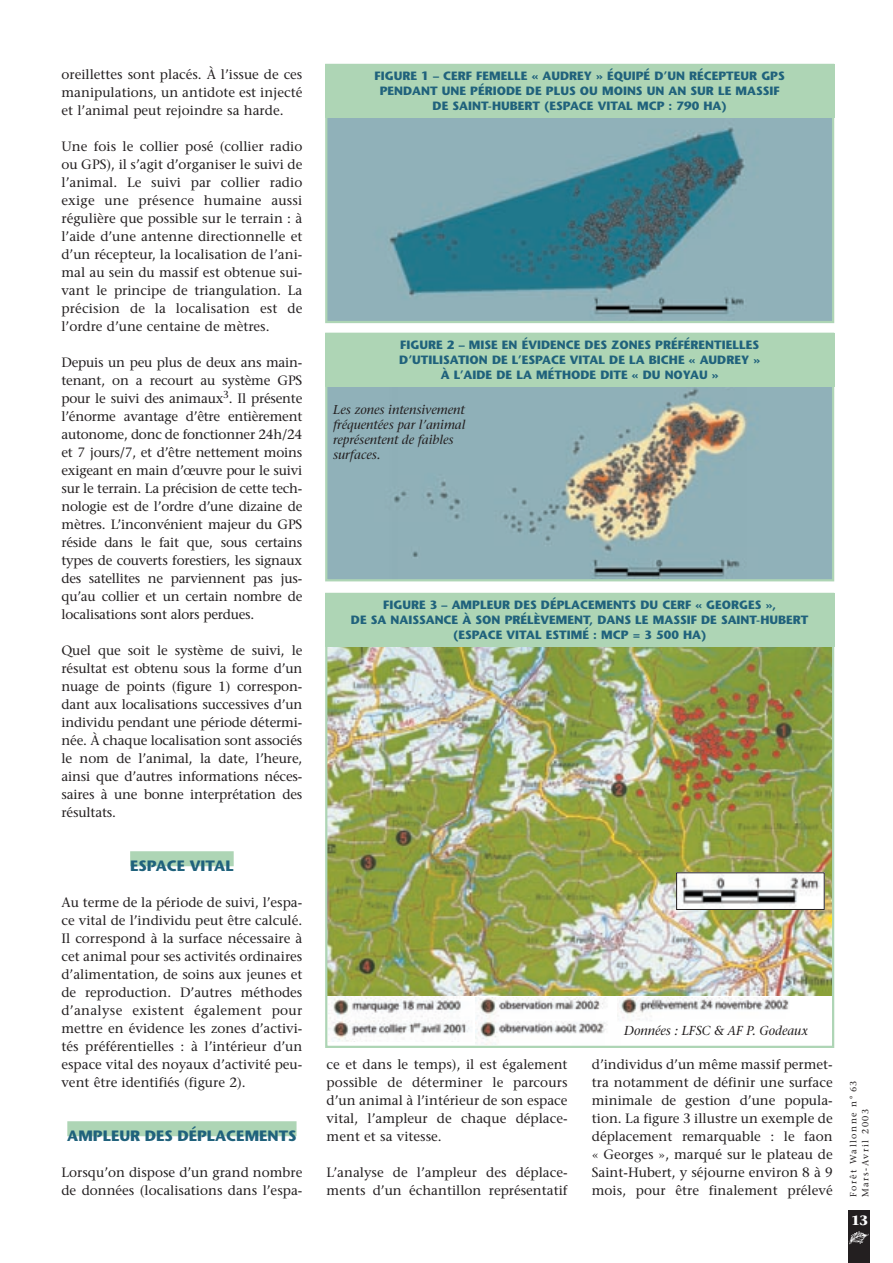
<style>
.page{position:relative;width:893px;height:1263px;background:#fff}
.page>*{position:absolute;margin:0;border:0;box-sizing:border-box;transform-origin:0 0}
.t1{font:700 15px "Stone Sans";color:#20627c}
.t2{font:13.5px/18px "Stone Serif";color:#231f20;text-align:justify}
.t3{font:700 13.5px "Stone Serif";color:#fff}
.t4{font:italic 13.05px "Stone Serif";color:#231f20}
.t5{font:italic 12.75px/15px "Stone Serif";color:#231f20}
.t6{font:700 12px/15px "Stone Sans";color:#20627c;text-align:center}
.t7{font:9px/12px "Stone Serif";letter-spacing:.17em;color:#231f20}
</style>
<div class="page">
<div style="left:848px;top:1210px;width:21px;height:53px;background:#231f20"></div>
<img style="left:848px;top:1231px;width:21px;height:14px">
<img style="left:328px;top:118px;width:503px;height:202px">
<div style="left:325px;top:64px;width:509px;height:259px;border:2px solid #aed5b5"></div>
<div style="left:325px;top:65px;width:509px;height:53px;background:#aed5b5"></div>
<div style="left:130px;top:851px;width:104px;height:15px;background:#aed5b5"></div>
<div style="left:67px;top:1121px;width:229px;height:15px;background:#aed5b5"></div>
<img style="left:328px;top:387px;width:503px;height:191px">
<div style="left:325px;top:333px;width:509px;height:248px;border:2px solid #aed5b5"></div>
<div style="left:325px;top:333px;width:509px;height:54px;background:#aed5b5"></div>
<img style="left:328px;top:647px;width:503px;height:348px">
<div style="left:325px;top:594px;width:509px;height:53px;background:#aed5b5"></div>
<img style="left:328px;top:997px;width:142px;height:45px">
<img style="left:475px;top:998px;width:132px;height:47px">
<img style="left:617px;top:998px;width:172px;height:23px">
<img style="left:678px;top:874px;width:144px;height:34px">
<div style="left:676px;top:872px;width:148px;height:38px;border:1px solid #231f20"></div>
<p class="t2" style="left:61px;top:66px;width:242px">oreillettes sont placés. À l’issue de ces manipulations, un antidote est injecté et l’animal peut rejoindre sa harde.</p>
<p class="t2" style="left:61px;top:138px;width:242px">Une fois le collier posé (collier radio ou GPS), il s’agit d’organiser le suivi de l’animal. Le suivi par collier radio exige une présence humaine aussi régulière que possible sur le terrain : à l’aide d’une antenne directionnelle et d’un récepteur, la localisation de l’ani&shy;mal au sein du massif est obtenue sui&shy;vant le principe de triangulation. La précision de la localisation est de l’ordre d’une centaine de mètres.</p>
<p class="t2" style="left:61px;top:354px;width:242px">Depuis un peu plus de deux ans main&shy;tenant, on a recourt au système GPS pour le suivi des animaux<sup>3</sup>. Il présente l’énorme avantage d’être entièrement autonome, donc de fonctionner 24h/24 et 7 jours/7, et d’être nettement moins exigeant en main d’œuvre pour le suivi sur le terrain. La précision de cette tech&shy;nologie est de l’ordre d’une dizaine de mètres. L’inconvénient majeur du GPS réside dans le fait que, sous certains types de couverts forestiers, les signaux des satellites ne parviennent pas jus&shy;qu’au collier et un certain nombre de localisations sont alors perdues.</p>
<p class="t2" style="left:61px;top:642px;width:242px">Quel que soit le système de suivi, le résultat est obtenu sous la forme d’un nuage de points (figure 1) correspon&shy;dant aux localisations successives d’un individu pendant une période détermi&shy;née. À chaque localisation sont associés le nom de l’animal, la date, l’heure, ainsi que d’autres informations néces&shy;saires à une bonne interprétation des résultats.</p>
<p class="t1" style="left:130px;top:859px;width:105px">ESPACE VITAL</p>
<p class="t2" style="left:61px;top:894px;width:242px">Au terme de la période de suivi, l’espa&shy;ce vital de l’individu peut être calculé.<br>Il correspond à la surface nécessaire à cet animal pour ses activités ordinaires d’alimentation, de soins aux jeunes et de reproduction. D’autres méthodes d’analyse existent également pour mettre en évidence les zones d’activi&shy;tés préférentielles : à l’intérieur d’un espace vital des noyaux d’activité peu&shy;vent être identifiés (figure 2).</p>
<p class="t1" style="left:67px;top:1129px;width:231px">AMPLEUR DES DÉPLACEMENTS</p>
<p class="t2" style="left:61px;top:1164px;width:242px">Lorsqu’on dispose d’un grand nombre de données (localisations dans l’espa-</p>
<p class="t6" style="left:374px;top:70px;width:411px">FIGURE 1 – CERF FEMELLE « AUDREY » ÉQUIPÉ D’UN RÉCEPTEUR GPS<br>PENDANT UNE PÉRIODE DE PLUS OU MOINS UN AN SUR LE MASSIF<br>DE SAINT-HUBERT (ESPACE VITAL MCP : 790 HA)</p>
<p class="t6" style="left:399px;top:338px;width:362px">FIGURE 2 – MISE EN ÉVIDENCE DES ZONES PRÉFÉRENTIELLES<br>D’UTILISATION DE L’ESPACE VITAL DE LA BICHE « AUDREY »<br>À L’AIDE DE LA MÉTHODE DITE « DU NOYAU »</p>
<p class="t5" style="left:333px;top:404px;width:134px">Les zones intensivement fréquentées par l’animal représentent de faibles surfaces.</p>
<p class="t6" style="left:351px;top:599px;width:459px">FIGURE 3 – AMPLEUR DES DÉPLACEMENTS DU CERF « GEORGES »,<br>DE SA NAISSANCE À SON PRÉLÈVEMENT, DANS LE MASSIF DE SAINT-HUBERT (ESPACE VITAL ESTIMÉ : MCP = 3 500 HA)</p>
<p class="t2" style="left:326px;top:1056px;width:242px">ce et dans le temps), il est également possible de déterminer le parcours d’un animal à l’intérieur de son espace vital, l’ampleur de chaque déplace&shy;ment et sa vitesse.</p>
<p class="t2" style="left:326px;top:1164px;width:242px">L’analyse de l’ampleur des déplace&shy;ments d’un échantillon représentatif</p>
<p class="t4" style="left:624px;top:1025px;width:185px">Données : LFSC &amp; AF P. Godeaux</p>
<p class="t2" style="left:592px;top:1056px;width:242px">d’individus d’un même massif permet&shy;tra notamment de définir une surface minimale de gestion d’une popula&shy;tion. La figure 3 illustre un exemple de déplacement remarquable : le faon « Georges », marqué sur le plateau de Saint-Hubert, y séjourne environ 8 à 9 mois, pour être finalement prélevé</p>
<p class="t7" style="left:848px;top:1197px;width:118px;rotate:-90deg">Forêt Wallonne n° 63<br>Mars-Avril 2003</p>
<p class="t3" style="left:851px;top:1215px;width:19px">13</p>
</div>
